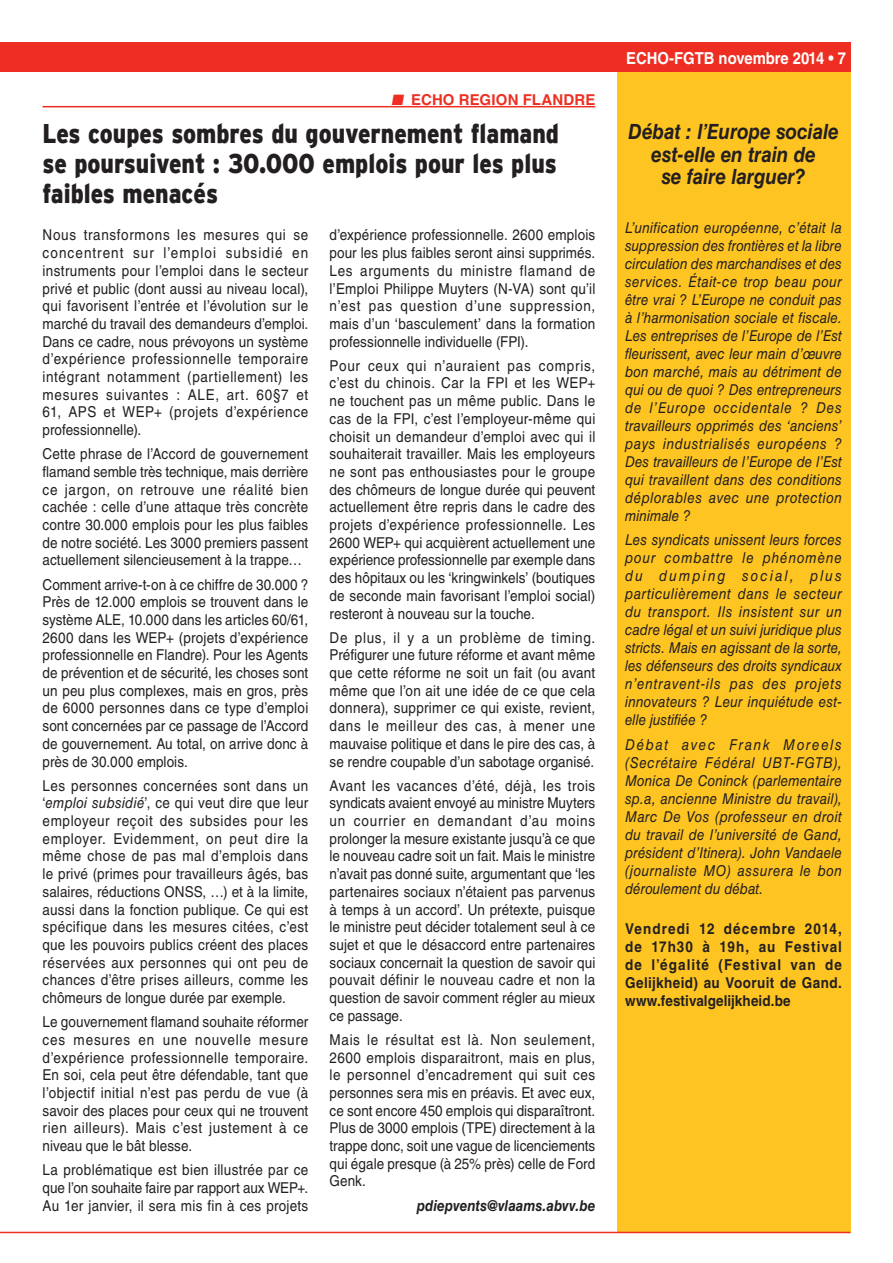
<style>
.page{position:relative;width:893px;height:1263px;background:#fff}
.page>*{position:absolute;margin:0;border:0;box-sizing:border-box;transform-origin:0 0}
.TITEL_18_20{font:900 27px/30px "Interstate";color:#231f20;text-align:justify;scale:.85 1}
.KADERTEKST_10_12{font:italic 700 21px/22.5px "Helvetica LT Std";letter-spacing:-.005em;color:#231f20;text-align:center;scale:.9 1}
.t1{font:700 16.5px "Helvetica LT Std";color:#fff;scale:.9 1}
.BODY_ECHO_10_12{font:15px/17.7px "Helvetica LT Std";letter-spacing:.005em;color:#231f20;text-align:justify;scale:.9 1}
.KADERTEKST_10_12-2{font:italic 15px/18px "Helvetica LT Std";letter-spacing:.02em;color:#231f20;text-align:justify;scale:.9 1}
.KADERTEKST_10_12-3{font:700 15px/18px "Helvetica LT Std";letter-spacing:.02em;color:#231f20;text-align:justify;scale:.9 1}
.BODY_ECHO_10_12-2{font:italic 700 15px "Helvetica LT Std";color:#231f20;scale:.9 1}
.t2{font:700 15px "Helvetica LT Std";letter-spacing:.01em;color:#ee2e22}
.s1{font-style:italic}
</style>
<div class="page">
<div style="left:0;top:43px;width:850px;height:29px;background:#ee2e22"></div>
<div style="left:617px;top:72px;width:233px;height:1161px;background:#fec422"></div>
<hr style="left:0;top:1232px;width:850px;height:1px;background:#ee2e22">
<hr style="left:43px;top:106px;width:552px;height:1px;background:#ee2e22">
<p class="t2" style="left:391px;top:90px;width:206px">■ ECHO REGION FLANDRE</p>
<p class="TITEL_18_20" style="left:43px;top:118px;width:609px">Les coupes sombres du gouvernement flamand se poursuivent : 30.000 emplois pour les plus faibles menacés</p>
<p class="BODY_ECHO_10_12" style="left:43px;top:226px;width:297px">Nous transformons les mesures qui se concentrent sur l’emploi subsidié en instruments pour l’emploi dans le secteur privé et public (dont aussi au niveau local), qui favorisent l’entrée et l’évolution sur le marché du travail des demandeurs d’emploi.<br>Dans ce cadre, nous prévoyons un système d’expérience professionnelle temporaire intégrant notamment (partiellement) les mesures suivantes : ALE, art. 60§7 et 61, APS et WEP+ (projets d’expérience professionnelle).</p>
<p class="BODY_ECHO_10_12" style="left:43px;top:445px;width:297px">Cette phrase de l’Accord de gouvernement flamand semble très technique, mais derrière ce jargon, on retrouve une réalité bien cachée : celle d’une attaque très concrète contre 30.000 emplois pour les plus faibles de notre société. Les 3000 premiers passent actuellement silencieusement à la trappe…</p>
<p class="BODY_ECHO_10_12" style="left:43px;top:575px;width:297px">Comment arrive-t-on à ce chiffre de 30.000 ?<br>Près de 12.000 emplois se trouvent dans le système ALE, 10.000 dans les articles 60/61, 2600 dans les WEP+ (projets d’expérience professionnelle en Flandre). Pour les Agents de prévention et de sécurité, les choses sont un peu plus complexes, mais en gros, près de 6000 personnes dans ce type d’emploi sont concernées par ce passage de l’Accord de gouvernement. Au total, on arrive donc à près de 30.000 emplois.</p>
<p class="BODY_ECHO_10_12" style="left:43px;top:776px;width:297px">Les personnes concernées sont dans un ‘<span class="s1">emploi subsidié</span>’, ce qui veut dire que leur employeur reçoit des subsides pour les employer. Evidemment, on peut dire la même chose de pas mal d’emplois dans le privé (primes pour travailleurs âgés, bas salaires, réductions ONSS, …) et à la limite, aussi dans la fonction publique. Ce qui est spécifique dans les mesures citées, c’est que les pouvoirs publics créent des places réservées aux personnes qui ont peu de chances d’être prises ailleurs, comme les chômeurs de longue durée par exemple.</p>
<p class="BODY_ECHO_10_12" style="left:43px;top:1013px;width:297px">Le gouvernement flamand souhaite réformer ces mesures en une nouvelle mesure d’expérience professionnelle temporaire.<br>En soi, cela peut être défendable, tant que l’objectif initial n’est pas perdu de vue (à savoir des places pour ceux qui ne trouvent rien ailleurs). Mais c’est justement à ce niveau que le bât blesse.</p>
<p class="BODY_ECHO_10_12" style="left:43px;top:1161px;width:297px">La problématique est bien illustrée par ce que l’on souhaite faire par rapport aux WEP+.<br>Au 1er janvier, il sera mis fin à ces projets</p>
<p class="BODY_ECHO_10_12" style="left:330px;top:226px;width:297px">d’expérience professionnelle. 2600 emplois pour les plus faibles seront ainsi supprimés.<br>Les arguments du ministre flamand de l’Emploi Philippe Muyters (N-VA) sont qu’il n’est pas question d’une suppression, mais d’un ‘basculement’ dans la formation professionnelle individuelle (FPI).</p>
<p class="BODY_ECHO_10_12" style="left:330px;top:357px;width:297px">Pour ceux qui n’auraient pas compris, c’est du chinois. Car la FPI et les WEP+ ne touchent pas un même public. Dans le cas de la FPI, c’est l’employeur-même qui choisit un demandeur d’emploi avec qui il souhaiterait travailler. Mais les employeurs ne sont pas enthousiastes pour le groupe des chômeurs de longue durée qui peuvent actuellement être repris dans le cadre des projets d’expérience professionnelle. Les 2600 WEP+ qui acquièrent actuellement une expérience professionnelle par exemple dans des hôpitaux ou les ‘kringwinkels’ (boutiques de seconde main favorisant l’emploi social) resteront à nouveau sur la touche.</p>
<p class="BODY_ECHO_10_12" style="left:330px;top:628px;width:297px">De plus, il y a un problème de timing.<br>Préfigurer une future réforme et avant même que cette réforme ne soit un fait (ou avant même que l’on ait une idée de ce que cela donnera), supprimer ce qui existe, revient, dans le meilleur des cas, à mener une mauvaise politique et dans le pire des cas, à se rendre coupable d’un sabotage organisé.</p>
<p class="BODY_ECHO_10_12" style="left:330px;top:776px;width:297px">Avant les vacances d’été, déjà, les trois syndicats avaient envoyé au ministre Muyters un courrier en demandant d’au moins prolonger la mesure existante jusqu’à ce que le nouveau cadre soit un fait. Mais le ministre n’avait pas donné suite, argumentant que ‘les partenaires sociaux n’étaient pas parvenus à temps à un accord’. Un prétexte, puisque le ministre peut décider totalement seul à ce sujet et que le désaccord entre partenaires sociaux concernait la question de savoir qui pouvait définir le nouveau cadre et non la question de savoir comment régler au mieux ce passage.</p>
<p class="BODY_ECHO_10_12" style="left:330px;top:1031px;width:297px">Mais le résultat est là. Non seulement, 2600 emplois disparaitront, mais en plus, le personnel d’encadrement qui suit ces personnes sera mis en préavis. Et avec eux, ce sont encore 450 emplois qui disparaîtront.<br>Plus de 3000 emplois (TPE) directement à la trappe donc, soit une vague de licenciements qui égale presque (à 25% près) celle de Ford Genk.</p>
<p class="BODY_ECHO_10_12-2" style="left:417px;top:1196px;width:200px">pdiepvents@vlaams.abvv.be</p>
<p class="t1" style="left:626px;top:48px;width:246px">ECHO-FGTB novembre 2014 • 7</p>
<p class="KADERTEKST_10_12" style="left:628px;top:120px;width:235px">Débat : l’Europe sociale est-elle en train de<br>se faire larguer?</p>
<p class="KADERTEKST_10_12-2" style="left:625px;top:219px;width:242px">L’unification européenne, c’était la suppression des frontières et la libre circulation des marchandises et des services. Était-ce trop beau pour être vrai ? L’Europe ne conduit pas à l’harmonisation sociale et fiscale.<br>Les entreprises de l’Europe de l’Est fleurissent, avec leur main d’œuvre bon marché, mais au détriment de qui ou de quoi ? Des entrepreneurs de l’Europe occidentale ? Des travailleurs opprimés des ‘anciens’ pays industrialisés européens ?<br>Des travailleurs de l’Europe de l’Est qui travaillent dans des conditions déplorables avec une protection minimale ?</p>
<p class="KADERTEKST_10_12-2" style="left:625px;top:531px;width:242px">Les syndicats unissent leurs forces pour combattre le phénomène du dumping social, plus particulièrement dans le secteur du transport. Ils insistent sur un cadre légal et un suivi juridique plus stricts. Mais en agissant de la sorte, les défenseurs des droits syndicaux n’entravent-ils pas des projets innovateurs ? Leur inquiétude est&shy;elle justifiée ?</p>
<p class="KADERTEKST_10_12-2" style="left:625px;top:735px;width:242px">Débat avec Frank Moreels (Secrétaire Fédéral UBT-FGTB), Monica De Coninck (parlementaire sp.a, ancienne Ministre du travail), Marc De Vos (professeur en droit du travail de l’université de Gand, président d’Itinera). John Vandaele (journaliste MO) assurera le bon déroulement du débat.</p>
<p class="KADERTEKST_10_12-3" style="left:625px;top:919px;width:242px">Vendredi 12 décembre 2014, de 17h30 à 19h, au Festival de l’égalité (Festival van de Gelijkheid) au Vooruit de Gand. www.festivalgelijkheid.be</p>
</div>
